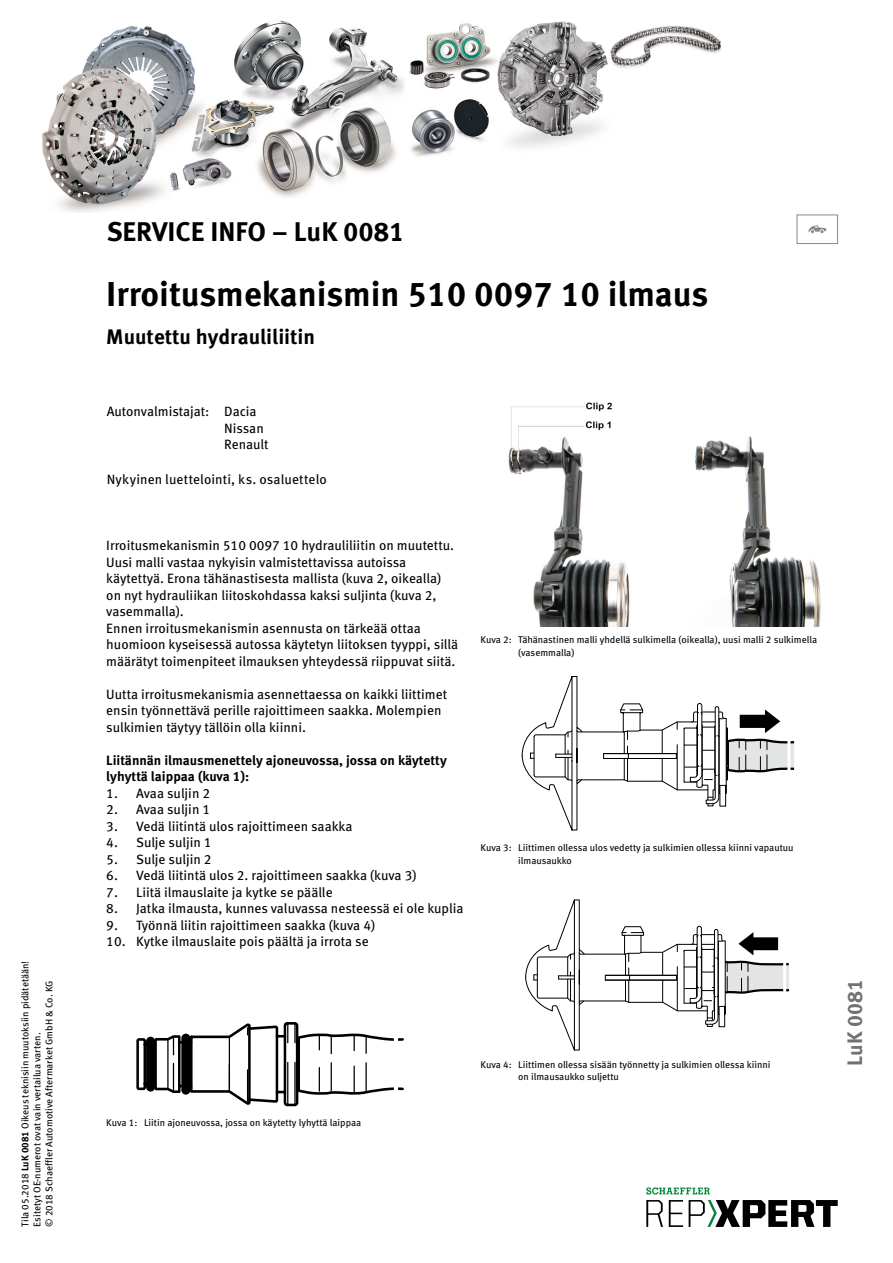
<style>
.page{position:relative;width:893px;height:1263px;background:#fff}
.page>*{position:absolute;margin:0;border:0;box-sizing:border-box;transform-origin:0 0}
.t1{font:700 34.5px "Meta Pro";color:#000}
.t2{font:700 27px "Meta Pro";color:#000}
.t3{font:700 21px "Meta Pro";color:#000}
.t4{font:700 21px "Meta Pro";color:#707172}
.t5{font:13.5px/16.5px "Meta Pro";color:#000}
.t6{font:700 13.5px/16.5px "Meta Pro";color:#000}
.t7{font:9.75px/12.8px "Meta Pro";color:#000}
.s1{font-weight:700}
</style>
<div class="page">
<img style="left:508px;top:402px;width:313px;height:224px">
<svg style="left:521px;top:676px;width:274px;height:155px"></svg>
<svg style="left:525px;top:899px;width:265px;height:152px"></svg>
<svg style="left:136px;top:1022px;width:268px;height:85px"></svg>
<div style="left:797px;top:215px;width:41px;height:29px;border:1px solid #87888a"></div>
<svg style="left:808px;top:225px;width:18px;height:8px"></svg>
<img style="left:42px;top:20px;width:679px;height:192px">
<svg style="left:646px;top:1200px;width:17px;height:27px"></svg>
<svg style="left:669px;top:1200px;width:14px;height:27px"></svg>
<svg style="left:689px;top:1200px;width:149px;height:27px"></svg>
<svg style="left:646px;top:1187px;width:64px;height:7px"></svg>
<p class="t7" style="left:19px;top:1227px;width:267px;line-height:12px;rotate:-90deg">Tila 05.2018 <span class="s1">LuK 0081</span> Oikeus teknisiin muutoksiin pidätetään!<br>Esitetyt OE-numerot ovat vain vertailua varten.<br>© 2018 Schaeffler Automotive Aftermarket GmbH &amp; Co. KG</p>
<h2 class="t2" style="left:107px;top:210px;width:299px">SERVICE INFO – LuK 0081</h2>
<h1 class="t1" style="left:106px;top:267px;width:604px">Irroitusmekanismin 510 0097 10 ilmaus</h1>
<h3 class="t3" style="left:106px;top:320px;width:210px">Muutettu hydrauliliitin</h3>
<p class="t5" style="left:224px;top:402px;width:46px;text-indent:-118px">Autonvalmistajat: Dacia<br>Nissan<br>Renault</p>
<p class="t5" style="left:107px;top:470px;width:222px">Nykyinen luettelointi, ks. osaluettelo</p>
<p class="t5" style="left:106px;top:536px;width:353px">Irroitusmekanismin 510 0097 10 hydrauliliitin on muutettu.<br>Uusi malli vastaa nykyisin valmistettavissa autoissa käytettyä. Erona tähänastisesta mallista (kuva 2, oikealla) on nyt hydrauliikan liitoskohdassa kaksi suljinta (kuva 2, vasemmalla).<br>Ennen irroitusmekanismin asennusta on tärkeää ottaa huomioon kyseisessä autossa käytetyn liitoksen tyyppi, sillä määrätyt toimenpiteet ilmauksen yhteydessä riippuvat siitä.</p>
<p class="t5" style="left:106px;top:685px;width:342px">Uutta irroitusmekanismia asennettaessa on kaikki liittimet ensin työnnettävä perille rajoittimeen saakka. Molempien sulkimien täytyy tällöin olla kiinni.</p>
<p class="t6" style="left:106px;top:751px;width:342px">Liitännän ilmausmenettely ajoneuvossa, jossa on käytetty lyhyttä laippaa (kuva 1):</p>
<p class="t5" style="left:106px;top:784px;width:105px">1. Avaa suljin 2</p>
<p class="t5" style="left:106px;top:800px;width:105px">2. Avaa suljin 1</p>
<p class="t5" style="left:106px;top:817px;width:248px">3. Vedä liitintä ulos rajoittimeen saakka</p>
<p class="t5" style="left:106px;top:833px;width:107px">4. Sulje suljin 1</p>
<p class="t5" style="left:106px;top:850px;width:107px">5. Sulje suljin 2</p>
<p class="t5" style="left:106px;top:866px;width:312px">6. Vedä liitintä ulos 2. rajoittimeen saakka (kuva 3)</p>
<p class="t5" style="left:106px;top:883px;width:228px">7. Liitä ilmauslaite ja kytke se päälle</p>
<p class="t5" style="left:106px;top:899px;width:359px">8. Jatka ilmausta, kunnes valuvassa nesteessä ei ole kuplia</p>
<p class="t5" style="left:106px;top:916px;width:270px">9. Työnnä liitin rajoittimeen saakka (kuva 4)</p>
<p class="t5" style="left:106px;top:932px;width:264px">10. Kytke ilmauslaite pois päältä ja irrota se</p>
<p class="t7" style="left:518px;top:633px;width:300px;text-indent:-38px">Kuva 2: Tähänastinen malli yhdellä sulkimella (oikealla), uusi malli 2 sulkimella (vasemmalla)</p>
<p class="t7" style="left:518px;top:840px;width:277px;text-indent:-38px">Kuva 3: Liittimen ollessa ulos vedetty ja sulkimien ollessa kiinni vapautuu ilmausaukko</p>
<p class="t7" style="left:106px;top:1115px;width:257px">Kuva 1: Liitin ajoneuvossa, jossa on käytetty lyhyttä laippaa</p>
<p class="t7" style="left:518px;top:1057px;width:254px;text-indent:-38px">Kuva 4: Liittimen ollessa sisään työnnetty ja sulkimien ollessa kiinni on ilmausaukko suljettu</p>
<h3 class="t4" style="left:838px;top:1065px;width:88px;rotate:-90deg">LuK 0081</h3>
</div>
